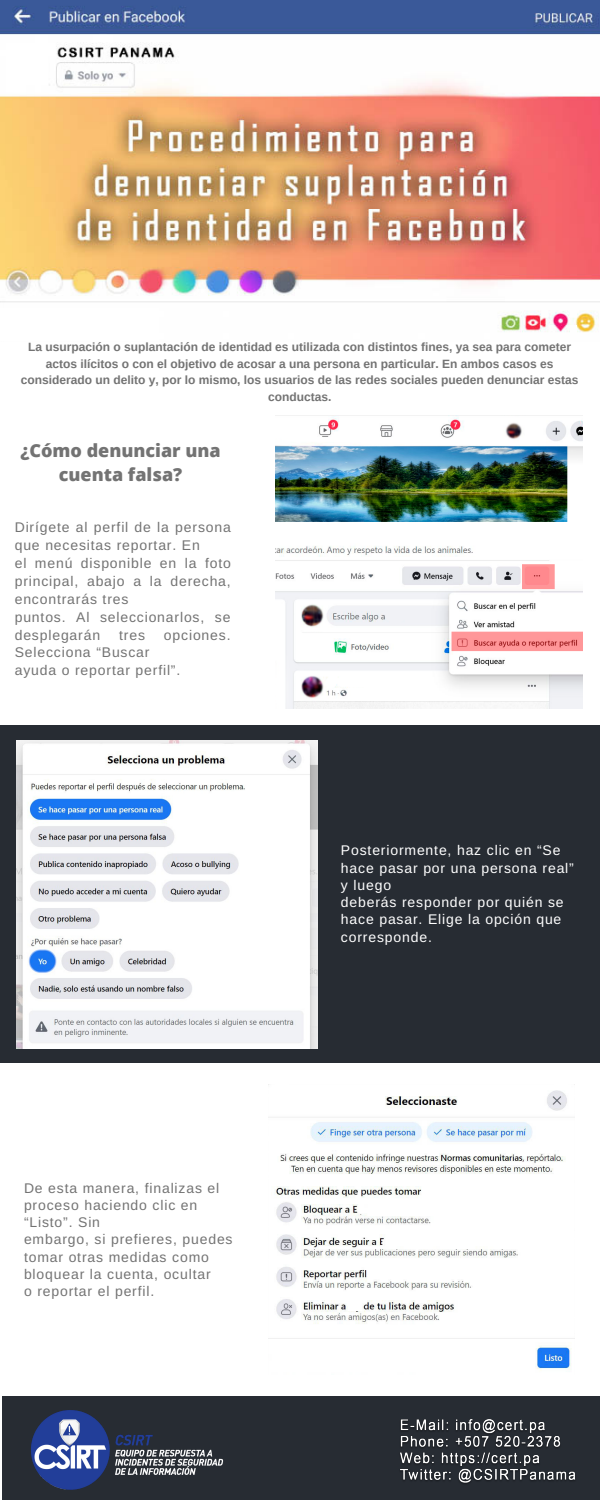
<style>
.page{position:relative;width:600px;height:1500px;background:#fff}
.page>*{position:absolute;margin:0;border:0;box-sizing:border-box;transform-origin:0 0}
.t1{font:800 18px/24.8px "Open Sans";color:#737373;text-align:center}
.t2{font:14px/17.9px "Arimo";letter-spacing:.06em;color:#737373}
.t3{font:14px/17.2px "Arimo";letter-spacing:.06em;color:#fff}
.t4{font:700 12px/16.5px "Arimo";color:#737373;text-align:center}
</style>
<div class="page">
<img style="left:276px;top:416px;width:306px;height:293px">
<div style="left:0;top:726px;width:600px;height:360px;background:#272c33"></div>
<div style="left:0;top:1064px;width:600px;height:385px;background:#fff"></div>
<img style="left:268px;top:1084px;width:306px;height:286px">
<img style="left:17px;top:741px;width:301px;height:307px">
<img style="left:0;top:0;width:600px;height:333px">
<div style="left:0;top:308px;width:158px;height:33px;background:#fff"></div>
<div style="left:2px;top:1397px;width:598px;height:103px;background:#272c33"></div>
<img style="left:400px;top:1419px;width:175px;height:65px">
<img style="left:31px;top:1410px;width:193px;height:80px">
<div style="left:348px;top:1297px;width:13px;height:14px;background:#fff"></div>
<p class="t4" style="left:21px;top:339px;width:559px">La usurpación o suplantación de identidad es utilizada con distintos fines, ya sea para cometer actos ilícitos o con el objetivo de acosar a una persona en particular. En ambos casos es considerado un delito y, por lo mismo, los usuarios de las redes sociales pueden denunciar estas conductas.</p>
<p class="t1" style="left:20px;top:437px;width:202px">¿Cómo denunciar una cuenta falsa?</p>
<p class="t2" style="left:15px;top:519px;width:218px">Dirígete al perfil de la persona que necesitas reportar. En<br>el menú disponible en la foto principal, abajo a la derecha, encontrarás tres<br>puntos. Al seleccionarlos, se desplegarán</p>
<p class="t2" style="left:119px;top:626px;width:27px">tres</p>
<p class="t2" style="left:164px;top:626px;width:68px">opciones.</p>
<p class="t2" style="left:15px;top:644px;width:167px">Selecciona “Buscar ayuda o reportar perfil”.</p>
<p class="t2" style="left:24px;top:1179px;width:210px;line-height:17.2px">De esta manera, finalizas el proceso haciendo clic en “Listo”. Sin<br>embargo, si prefieres, puedes tomar otras medidas como bloquear la cuenta, ocultar<br>o reportar el perfil.</p>
<p class="t3" style="left:341px;top:842px;width:234px">Posteriormente, haz clic en “Se hace pasar por una persona real” y luego<br>deberás responder por quién se hace pasar. Elige la opción que corresponde.</p>
</div>
